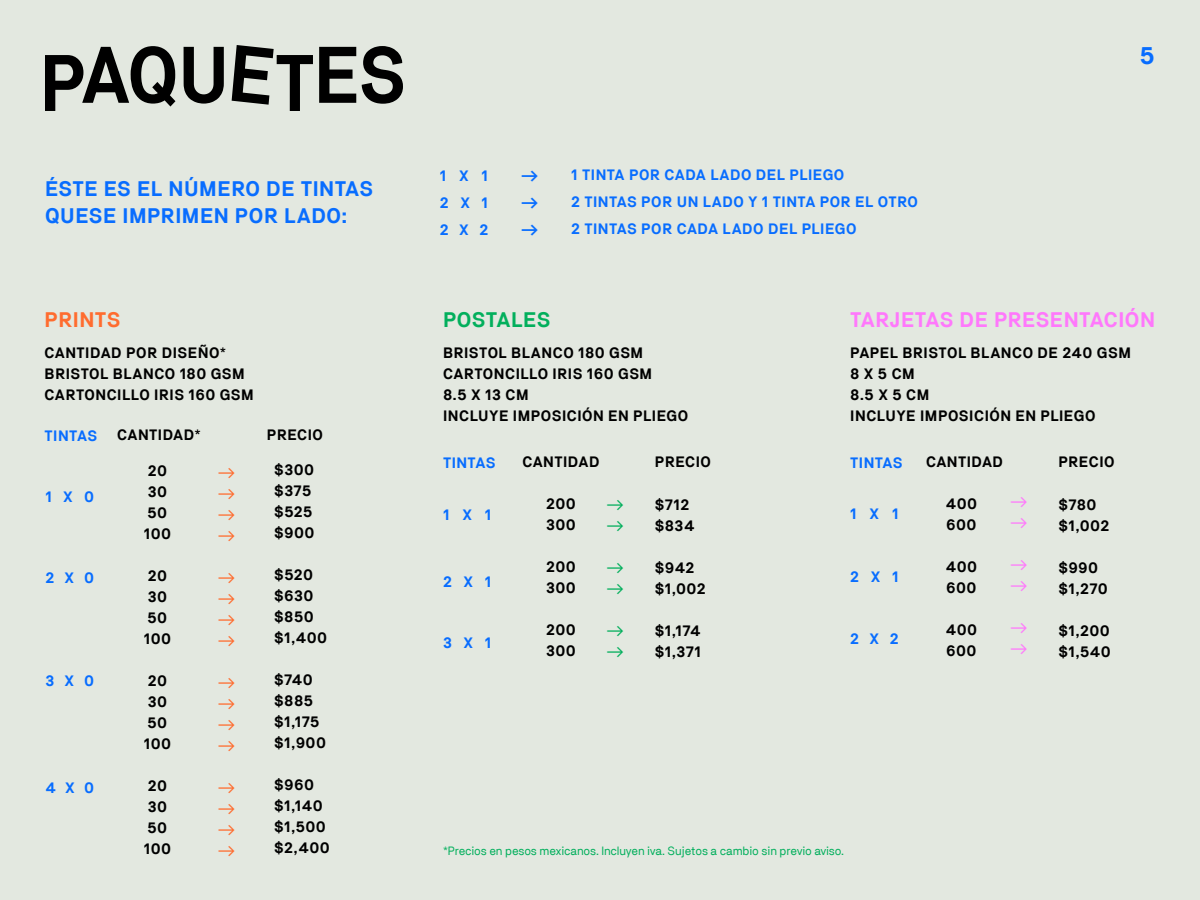
<style>
.page{position:relative;width:1200px;height:900px;background:#e3e8e0}
.page>*{position:absolute;margin:0;border:0;box-sizing:border-box;transform-origin:0 0}
.t1{font:700 24px "NB Akademie Std";color:#086dff}
.t2{font:700 21px/27px "NB Akademie Std";letter-spacing:.02em;color:#086dff}
.t3{font:700 21px "NB Akademie Std";letter-spacing:.02em;color:#ff78fc}
.t4{font:700 21px "NB Akademie Std";letter-spacing:.02em;color:#02af5c}
.t5{font:700 21px "NB Akademie Std";letter-spacing:.02em;color:#ff6c2f}
.t6{font:18px/21px "GT America LCG";color:#ff6c2f;text-align:justify}
.t7{font:18px/21px "GT America LCG";color:#ff78fc}
.t8{font:18px/21px "GT America LCG";color:#02af5c}
.t9{font:500 18px/27px "GT America LCG";color:#086dff;text-align:justify}
.t10{font:700 15px/21px "NB Akademie Std";letter-spacing:.025em;color:#000}
.t11{font:700 15px/27px "NB Akademie Std";letter-spacing:.03em;color:#086dff}
.t12{font:12px "NB Akademie Std";letter-spacing:-.01em;color:#02af5c}
</style>
<div class="page">
<svg style="left:45px;top:46px;width:130px;height:65px"></svg>
<svg style="left:184px;top:47px;width:40px;height:57px"></svg>
<svg style="left:232px;top:45px;width:81px;height:66px"></svg>
<svg style="left:319px;top:47px;width:37px;height:56px"></svg>
<svg style="left:362px;top:46px;width:41px;height:58px"></svg>
<h1 class="t1" style="left:1140px;top:42px;width:17px">5</h1>
<h2 class="t2" style="left:45px;top:175px;width:330px">ÉSTE ES EL NÚMERO DE TINTAS<br>QUESE IMPRIMEN POR LADO:</h2>
<p class="t11" style="left:440px;top:162px;width:50px;text-align:justify">1 X 1<br>2 X 1<br>2 X 2</p>
<p class="t9" style="left:521px;top:162px;width:20px">→ → →</p>
<p class="t11" style="left:571px;top:161px;width:348px">1 TINTA POR CADA LADO DEL PLIEGO<br>2 TINTAS POR UN LADO Y 1 TINTA POR EL OTRO<br>2 TINTAS POR CADA LADO DEL PLIEGO</p>
<h2 class="t5" style="left:45px;top:308px;width:77px">PRINTS</h2>
<h2 class="t4" style="left:443px;top:308px;width:109px">POSTALES</h2>
<h2 class="t3" style="left:850px;top:308px;width:306px">TARJETAS DE PRESENTACIÓN</h2>
<p class="t10" style="left:45px;top:342px;width:211px">CANTIDAD POR DISEÑO*<br>BRISTOL BLANCO 180 GSM<br>CARTONCILLO IRIS 160 GSM</p>
<p class="t11" style="left:45px;top:422px;width:54px">TINTAS</p>
<p class="t10" style="left:117px;top:425px;width:85px">CANTIDAD*</p>
<p class="t10" style="left:267px;top:425px;width:58px">PRECIO</p>
<p class="t11" style="left:46px;top:483px;width:50px">1 X 0</p>
<p class="t11" style="left:46px;top:565px;width:50px">2 X 0</p>
<p class="t11" style="left:46px;top:667px;width:50px">3 X 0</p>
<p class="t11" style="left:46px;top:775px;width:50px">4 X 0</p>
<p class="t10" style="left:144px;top:460px;width:29px">20<br>30<br>50<br>100</p>
<p class="t10" style="left:144px;top:565px;width:29px">20<br>30<br>50<br>100</p>
<p class="t10" style="left:144px;top:670px;width:29px">20<br>30<br>50<br>100</p>
<p class="t10" style="left:144px;top:775px;width:29px">20<br>30<br>50<br>100</p>
<p class="t6" style="left:217px;top:462px;width:20px">→ → → →</p>
<p class="t6" style="left:217px;top:567px;width:20px">→ → → →</p>
<p class="t6" style="left:217px;top:672px;width:20px">→ → → →</p>
<p class="t6" style="left:217px;top:777px;width:20px">→ → → →</p>
<p class="t10" style="left:274px;top:460px;width:42px">$300 $375 $525 $900</p>
<p class="t10" style="left:274px;top:565px;width:54px">$520 $630 $850 $1,400</p>
<p class="t10" style="left:274px;top:670px;width:53px">$740 $885 $1,175 $1,900</p>
<p class="t10" style="left:274px;top:775px;width:57px">$960 $1,140 $1,500 $2,400</p>
<p class="t10" style="left:443px;top:342px;width:247px">BRISTOL BLANCO 180 GSM<br>CARTONCILLO IRIS 160 GSM<br>8.5 X 13 CM<br>INCLUYE IMPOSICIÓN EN PLIEGO</p>
<p class="t10" style="left:850px;top:342px;width:282px">PAPEL BRISTOL BLANCO DE 240 GSM<br>8 X 5 CM<br>8.5 X 5 CM<br>INCLUYE IMPOSICIÓN EN PLIEGO</p>
<p class="t11" style="left:443px;top:449px;width:54px">TINTAS</p>
<p class="t10" style="left:522px;top:452px;width:79px">CANTIDAD</p>
<p class="t10" style="left:655px;top:452px;width:58px">PRECIO</p>
<p class="t11" style="left:850px;top:449px;width:54px">TINTAS</p>
<p class="t10" style="left:926px;top:452px;width:79px">CANTIDAD</p>
<p class="t10" style="left:1059px;top:452px;width:58px">PRECIO</p>
<p class="t11" style="left:443px;top:501px;width:50px">1 X 1</p>
<p class="t11" style="left:443px;top:568px;width:50px">2 X 1</p>
<p class="t11" style="left:443px;top:629px;width:50px">3 X 1</p>
<p class="t10" style="left:546px;top:493px;width:31px">200<br>300</p>
<p class="t10" style="left:546px;top:556px;width:31px">200<br>300</p>
<p class="t10" style="left:546px;top:619px;width:31px">200<br>300</p>
<p class="t8" style="left:606px;top:494px;width:20px">→ →</p>
<p class="t8" style="left:606px;top:557px;width:20px">→ →</p>
<p class="t8" style="left:606px;top:620px;width:20px">→ →</p>
<p class="t10" style="left:655px;top:494px;width:41px">$712 $834</p>
<p class="t10" style="left:655px;top:557px;width:52px">$942 $1,002</p>
<p class="t10" style="left:655px;top:620px;width:48px">$1,174 $1,371</p>
<p class="t11" style="left:850px;top:500px;width:50px">1 X 1</p>
<p class="t11" style="left:850px;top:563px;width:50px">2 X 1</p>
<p class="t11" style="left:850px;top:626px;width:50px">2 X 2</p>
<p class="t10" style="left:946px;top:493px;width:33px">400<br>600</p>
<p class="t10" style="left:946px;top:556px;width:33px">400<br>600</p>
<p class="t10" style="left:946px;top:619px;width:33px">400<br>600</p>
<p class="t7" style="left:1009px;top:491px;width:20px">→ →</p>
<p class="t7" style="left:1009px;top:554px;width:20px">→ →</p>
<p class="t7" style="left:1009px;top:617px;width:20px">→ →</p>
<p class="t10" style="left:1059px;top:495px;width:52px">$780 $1,002</p>
<p class="t10" style="left:1059px;top:558px;width:51px">$990 $1,270</p>
<p class="t10" style="left:1059px;top:621px;width:54px">$1,200 $1,540</p>
<p class="t12" style="left:443px;top:844px;width:403px">*Precios en pesos mexicanos. Incluyen iva. Sujetos a cambio sin previo aviso.</p>
</div>
